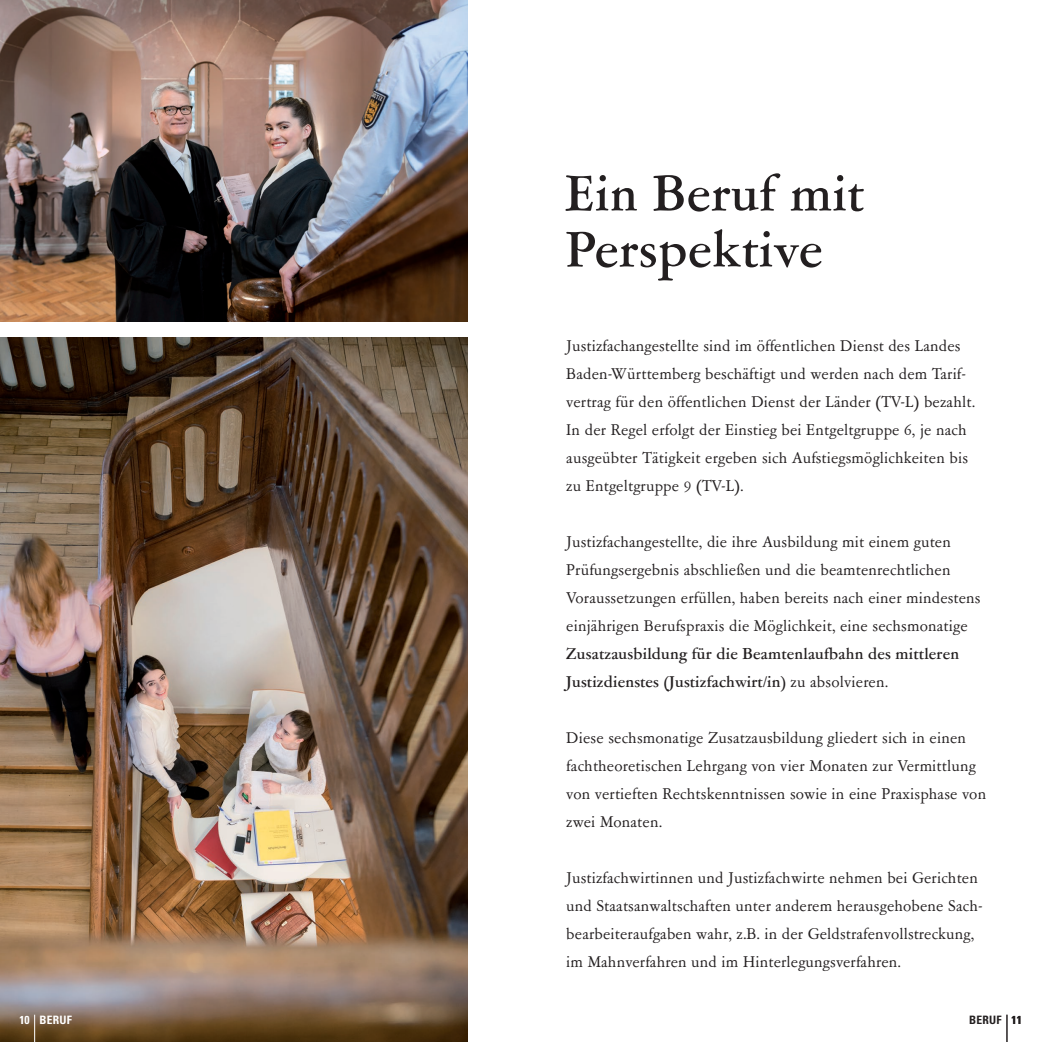
<style>
.page{position:relative;width:1042px;height:1042px;background:#fff}
.page>*{position:absolute;margin:0;border:0;box-sizing:border-box;transform-origin:0 0}
.t1{font:500 56px/56px "Garamont Amst SB";letter-spacing:.01em;color:#231f20}
.t2{font:17.5px/28px "Garamont Amst SB";letter-spacing:.01em;color:#231f20}
.t3{font:500 17.5px/28px "Garamont Amst SB";letter-spacing:.01em;color:#231f20}
.t4{font:700 condensed 11.55px "Univers";letter-spacing:.02em;color:#fff}
.t5{font:700 condensed 11.55px "Univers";letter-spacing:.02em;color:#231f20}
.s1{font-weight:400}
</style>
<div class="page">
<img style="left:0;top:337px;width:467px;height:705px">
<svg style="left:34px;top:1014px;width:1px;height:28px"></svg>
<svg style="left:1006px;top:1014px;width:1px;height:28px"></svg>
<img style="left:0;top:0;width:467px;height:322px">
<h1 class="t1" style="left:566px;top:168px;width:300px">Ein Beruf mit<br>Perspektive</h1>
<p class="t2" style="left:566px;top:332px;width:410px">Justizfachangestellte sind im öffentlichen Dienst des Landes Baden-Württemberg beschäftigt und werden nach dem Tarif&shy;vertrag für den öffentlichen Dienst der Länder (TV-L) bezahlt.<br>In der Regel erfolgt der Einstieg bei Entgeltgruppe 6, je nach ausgeübter Tätigkeit ergeben sich Aufstiegsmöglichkeiten bis zu Entgeltgruppe 9 (TV-L).</p>
<p class="t2" style="left:566px;top:528px;width:416px">Justizfachangestellte, die ihre Ausbildung mit einem guten Prüfungsergebnis abschließen und die beamtenrechtlichen Voraussetzungen erfüllen, haben bereits nach einer mindestens einjährigen Berufspraxis die Möglichkeit, eine sechsmonatige</p>
<p class="t3" style="left:566px;top:640px;width:394px">Zusatzausbildung für die Beamtenlaufbahn des mittleren<br>Justizdienstes (Justizfachwirt/in) <span class="s1">zu absolvieren.</span></p>
<p class="t2" style="left:566px;top:724px;width:421px">Diese sechsmonatige Zusatzausbildung gliedert sich in einen fachtheoretischen Lehrgang von vier Monaten zur Vermittlung von vertieften Rechtskenntnissen sowie in eine Praxisphase von zwei Monaten.</p>
<p class="t2" style="left:566px;top:864px;width:418px">Justizfachwirtinnen und Justizfachwirte nehmen bei Gerichten und Staatsanwaltschaften unter anderem herausgehobene Sach&shy;bearbeiteraufgaben wahr, z.B. in der Geldstrafenvollstreckung, im Mahnverfahren und im Hinterlegungsverfahren.</p>
<p class="t4" style="left:19px;top:1012px;width:54px">10 BERUF</p>
<p class="t5" style="left:969px;top:1012px;width:34px">BERUF</p>
<p class="t5" style="left:1011px;top:1012px;width:12px">11</p>
</div>
